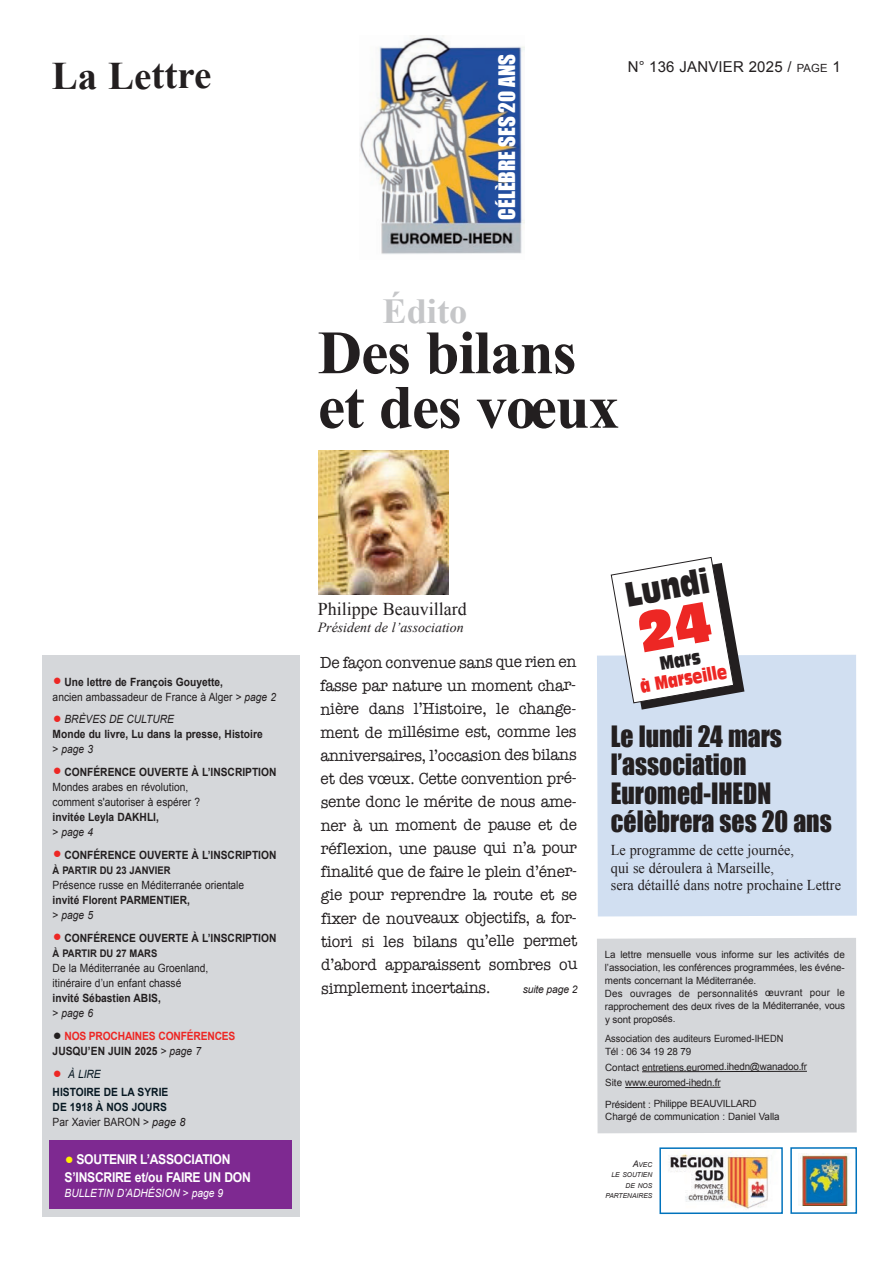
<style>
.page{position:relative;width:893px;height:1263px;background:#fff}
.page>*{position:absolute;margin:0;border:0;box-sizing:border-box;transform-origin:0 0}
.t1{font:700 61.5px/54.4px "Times New Roman";letter-spacing:-.02em;color:#231f20}
.t2{font:700 39px "Times New Roman";letter-spacing:-.005em;color:#231f20}
.t3{font:700 35.25px "Times New Roman";color:#c5c6c8}
.t4{font:33.75px "Antique Olive Compact";color:#231f20;scale:.75 1}
.t5{font:27px/28.5px "Impact";color:#231f20;scale:.95 1}
.t6{font:21px "Impact";color:#fff}
.t7{font:18.45px "Antique Olive Compact";color:#ed2724;scale:.7 1}
.t8{font:18.45px "Antique Olive Compact";color:#231f20;scale:.75 1}
.t9{font:18px "Times New Roman";color:#231f20}
.t10{font:16.5px/23.2px "American Typewriter";letter-spacing:-.015em;color:#231f20;text-align:justify;scale:.95 1}
.t11{font:15px/17.2px "Times New Roman";color:#231f20;scale:.95 1}
.t12{font:15px "Arial";letter-spacing:.01em;color:#231f20}
.t13{font:italic 13.95px "Times New Roman";color:#231f20}
.t14{font:700 13.5px/17.2px "Arial";letter-spacing:-.02em;color:#fff;scale:.9 1}
.t15{font:11.4px/15px "Arial";color:#231f20;scale:.9 1}
.t16{font:700 11.4px/15px "Arial";color:#231f20;scale:.9 1}
.t17{font:700 11.4px/18px "Arial";color:#071822;scale:.9 1}
.t18{font:700 11.4px/15px "Arial";letter-spacing:-.015em;color:#ed2724;scale:.9 1}
.t19{font:italic 11.4px "Arial";color:#fff;scale:.9 1}
.t20{font:700 10.5px "Arial";color:#231f20;scale:.9 1}
.t21{font:italic 10.5px "Arial";letter-spacing:-.015em;color:#231f20}
.t22{font:10.05px/12.9px "Arial";letter-spacing:-.01em;color:#231f20}
.t23{font:10.05px/13px "Arial";letter-spacing:-.01em;color:#231f20;scale:.93 1}
.t24{font:italic 6.75px/10.5px "Arial";color:#231f20;text-align:right}
.s1{font-size:11.25px}
.s2{font-size:25.65px;color:#ed2724}
.s3{font-weight:700}
.s4{font-style:italic}
.s5{font-weight:400;font-size:25.65px;color:#ed2724}
.s6{font-weight:400;font-style:italic}
.s7{font-weight:400}
.s8{font-weight:400;font-size:25.65px;color:#231f20}
.s9{color:#231f20}
.s10{font-weight:400;color:#231f20}
.s11{font-weight:400;font-style:italic;color:#231f20}
.s12{font-weight:400;font-size:25.65px;color:#fff101}
.s13{font-style:normal}
.s14{font-size:9px}
</style>
<div class="page">
<div style="left:790px;top:1147px;width:67px;height:67px;border:2px solid #0072bc"></div>
<div style="left:659px;top:1147px;width:124px;height:67px;border:2px solid #0072bc"></div>
<img style="left:669px;top:1152px;width:100px;height:57px">
<img style="left:798px;top:1153px;width:51px;height:52px">
<div style="left:597px;top:938px;width:260px;height:195px;background:#d5d7da"></div>
<svg style="left:641px;top:1070px;width:167px;height:2px"></svg>
<hr style="left:625px;top:1087px;width:95px;height:1px;background:#231f20">
<img style="left:360px;top:35px;width:164px;height:219px">
<div style="left:42px;top:655px;width:258px;height:562px;background:#d5d7da"></div>
<div style="left:49px;top:1141px;width:242px;height:68px;background:#7e2991"></div>
<img style="left:319px;top:450px;width:129px;height:144px">
<div style="left:597px;top:655px;width:260px;height:261px;background:#d1dff1"></div>
<svg style="left:610px;top:557px;width:134px;height:153px"></svg>
<h2 class="t2" style="left:52px;top:54px;width:161px">La Lettre</h2>
<p class="t6" style="left:494px;top:220px;width:167px;rotate:-90deg">CÉLÈBRE SES 20 ANS</p>
<p class="t12" style="left:628px;top:59px;width:215px">N° 136 JANVIER 2025 / <span class="s1">PAGE</span> 1</p>
<h3 class="t3" style="left:382px;top:292px;width:86px">Édito</h3>
<h1 class="t1" style="left:318px;top:325px;width:303px">Des bilans et des voeux</h1>
<p class="t15" style="left:53px;top:674px;width:250px"><span class="s2">•</span> <span class="s3">Une lettre de François Gouyette,<br></span>ancien ambassadeur de France à Alger &gt; <span class="s4">page 2</span></p>
<p class="t16" style="left:53px;top:712px;width:235px"><span class="s5">•</span> <span class="s6">BRÈVES DE CULTURE<br></span>Monde du livre, Lu dans la presse, Histoire <span class="s7">&gt;</span> <span class="s6">page 3</span></p>
<p class="t15" style="left:53px;top:764px;width:250px"><span class="s2">•</span> <span class="s3">CONFÉRENCE OUVERTE À L’INSCRIPTION<br></span>Mondes arabes en révolution,<br>comment s'autoriser à espérer ?</p>
<p class="t16" style="left:53px;top:809px;width:120px">invitée Leyla DAKHLI, <span class="s7">&gt;</span> <span class="s6">page 4</span></p>
<p class="t16" style="left:53px;top:847px;width:250px"><span class="s5">•</span> CONFÉRENCE OUVERTE À L’INSCRIPTION</p>
<p class="t20" style="left:53px;top:864px;width:133px">À PARTIR DU 23 JANVIER</p>
<p class="t15" style="left:53px;top:877px;width:214px">Présence russe en Méditerranée orientale</p>
<p class="t16" style="left:53px;top:892px;width:154px">invité Florent PARMENTIER, <span class="s7">&gt;</span> <span class="s6">page 5</span></p>
<p class="t16" style="left:53px;top:930px;width:250px"><span class="s5">•</span> CONFÉRENCE OUVERTE À L’INSCRIPTION</p>
<p class="t20" style="left:53px;top:947px;width:118px">À PARTIR DU 27 MARS</p>
<p class="t15" style="left:53px;top:960px;width:175px">De la Méditerranée au Groenland, itinéraire d’un enfant chassé</p>
<p class="t16" style="left:53px;top:990px;width:122px">invité Sébastien ABIS, <span class="s7">&gt;</span> <span class="s6">page 6</span></p>
<p class="t18" style="left:53px;top:1028px;width:205px"><span class="s8">•</span> NOS PROCHAINES CONFÉRENCES<br><span class="s9">JUSQU’EN JUIN 2025</span> <span class="s10">&gt;</span> <span class="s11">page 7</span></p>
<p class="t17" style="left:53px;top:1065px;width:130px"><span class="s5">•</span> <span class="s6">À LIRE<br></span>HISTOIRE DE LA SYRIE</p>
<p class="t17" style="left:53px;top:1100px;width:149px;line-height:15px">DE 1918 À NOS JOURS<br><span class="s10">Par Xavier BARON &gt;</span> <span class="s11">page 8</span></p>
<p class="t14" style="left:65px;top:1151px;width:208px"><span class="s12">•</span> SOUTENIR L’ASSOCIATION<br>S’INSCRIRE et/ou FAIRE UN DON</p>
<p class="t19" style="left:65px;top:1187px;width:178px">BULLETIN D’ADHÉSION <span class="s13">&gt;</span> page 9</p>
<p class="t9" style="left:318px;top:599px;width:151px">Philippe Beauvillard</p>
<p class="t13" style="left:318px;top:619px;width:147px">Président de l’association</p>
<p class="t10" style="left:320px;top:651px;width:272px">De façon convenue sans que rien en fasse par nature un moment char&shy;nière dans l’Histoire, le change&shy;ment de millésime est, comme les anniversaires, l’occasion des bilans et des vœux. Cette convention pré&shy;sente donc le mérite de nous ame&shy;ner à un moment de pause et de réflexion, une pause qui n’a pour finalité que de faire le plein d’éner&shy;gie pour reprendre la route et se fixer de nouveaux objectifs, a for&shy;tiori si les bilans qu’elle permet d’abord apparaissent sombres ou simplement incertains.</p>
<p class="t21" style="left:523px;top:983px;width:56px">suite page 2</p>
<h3 class="t4" style="left:623px;top:582px;width:114px;rotate:-10deg">Lundi</h3>
<p class="t8" style="left:659px;top:657px;width:56px;rotate:-10deg">Mars</p>
<p class="t7" style="left:639px;top:679px;width:127px;rotate:-10deg">à Marseille</p>
<h3 class="t5" style="left:611px;top:721px;width:234px">Le lundi 24 mars l’association<br>Euromed-IHEDN célèbrera ses 20 ans</h3>
<p class="t11" style="left:611px;top:842px;width:244px">Le programme de cette journée,<br>qui se déroulera à Marseille,<br>sera détaillé dans notre prochaine Lettre</p>
<p class="t22" style="left:605px;top:948px;width:242px">La lettre mensuelle vous informe sur les activités de l’association, les conférences programmées, les événe&shy;ments concernant la Méditerranée.<br>Des ouvrages de personnalités oeuvrant pour le rapprochement des deux rives de la Méditerranée, vous y sont proposés.</p>
<p class="t23" style="left:605px;top:1032px;width:193px">Association des auditeurs Euromed-IHEDN<br>Tél : 06 34 19 28 79</p>
<p class="t22" style="left:605px;top:1059px;width:203px;line-height:15.8px">Contact entretiens.euromed.ihedn@wanadoo.fr<br>Site www.euromed-ihedn.fr</p>
<p class="t22" style="left:605px;top:1097px;width:176px">Président : Philippe BEAUVILLARD<br>Chargé de communication : Daniel Valla</p>
<p class="t24" style="left:605px;top:1159px;width:49px"><span class="s14">A</span>VEC<br>LE SOUTIEN<br>DE NOS<br>PARTENAIRES</p>
</div>
